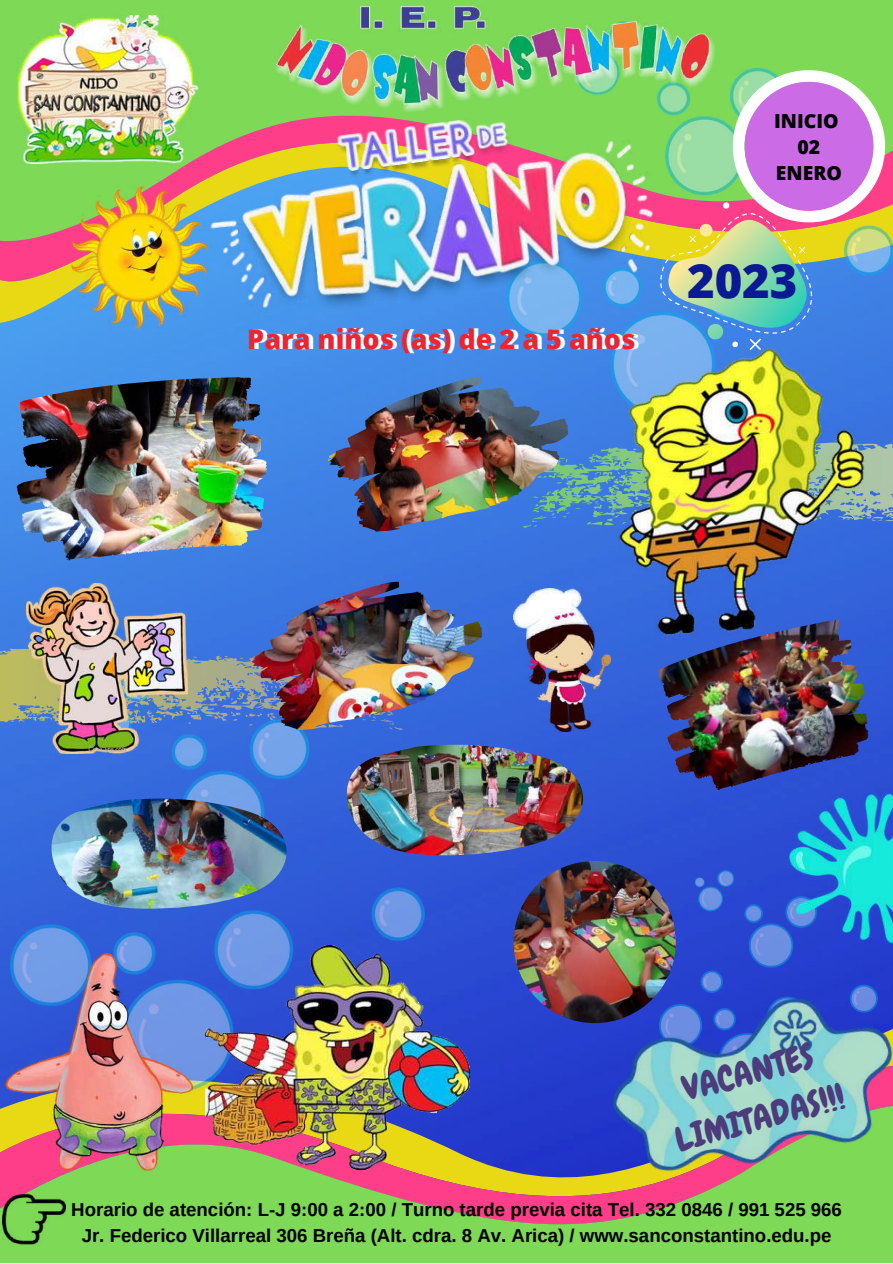
<style>
.page{position:relative;width:893px;height:1264px;background:#fff}
.page>*{position:absolute;margin:0;border:0;box-sizing:border-box;transform-origin:0 0}
.t1{font:800 47.25px "Open Sans";color:#0b1992}
.t2{font:34.5px/47.1px "Chewy";color:#4c3c7b;text-align:center}
.t3{font:800 27px "Open Sans";color:#fff}
.t4{font:800 19.35px/26.4px "Open Sans";color:#000;text-align:center}
.t5{font:700 18.6px/25.7px "Arimo";color:#000;text-align:center}
</style>
<div class="page">
<img style="left:0;top:323px;width:892px;height:700px">
<div style="left:0;top:0;width:892px;height:251px;background:#7ed957"></div>
<img style="left:506px;top:22px;width:386px;height:394px">
<svg style="left:0;top:635px;width:251px;height:95px;background:#7092ad"></svg>
<img style="left:659px;top:870px;width:218px;height:107px">
<div style="left:469px;top:1049px;width:127px;height:45px;background:#253dcd"></div>
<svg style="left:0;top:1094px;width:892px;height:168px;background:#86b268"></svg>
<img style="left:16px;top:15px;width:182px;height:149px">
<img style="left:274px;top:7px;width:441px;height:63px">
<img style="left:191px;top:70px;width:456px;height:261px">
<svg style="left:568px;top:426px;width:324px;height:101px;background:#5892c3"></svg>
<svg style="left:647px;top:70px;width:238px;height:277px;background:#9bbca4"></svg>
<div style="left:744px;top:82px;width:129px;height:129px;background:#cb6ce6;border-radius:50%"></div>
<img style="left:66px;top:184px;width:152px;height:148px">
<img style="left:513px;top:861px;width:162px;height:162px;border-radius:50%">
<img style="left:782px;top:779px;width:110px;height:178px">
<img style="left:231px;top:387px;width:35px;height:80px">
<img style="left:328px;top:377px;width:240px;height:154px">
<img style="left:11px;top:669px;width:413px;height:282px">
<img style="left:51px;top:797px;width:235px;height:112px">
<img style="left:829px;top:636px;width:35px;height:52px">
<img style="left:251px;top:581px;width:231px;height:149px">
<img style="left:347px;top:743px;width:236px;height:112px">
<img style="left:27px;top:583px;width:161px;height:171px">
<img style="left:513px;top:588px;width:97px;height:143px">
<img style="left:596px;top:347px;width:289px;height:289px">
<img style="left:206px;top:945px;width:263px;height:224px">
<img style="left:0;top:951px;width:210px;height:221px">
<img style="left:596px;top:977px;width:296px;height:211px">
<img style="left:3px;top:1187px;width:63px;height:63px">
<p class="t4" style="left:774px;top:107px;width:69px">INICIO<br>02<br>ENERO</p>
<h3 class="t3" style="left:251px;top:320px;width:389px">Para niños (as) de 2 a 5 años</h3>
<h1 class="t1" style="left:687px;top:247px;width:112px">2023</h1>
<h2 class="t2" style="left:657px;top:1072px;width:175px;rotate:-15deg">VACANTES<br>LIMITADAS!!!</h2>
<p class="t5" style="left:71px;top:1196px;width:772px">Horario de atención: L-J 9:00 a 2:00 / Turno tarde previa cita Tel. 332 0846 / 991 525 966<br>Jr. Federico Villarreal 306 Breña (Alt. cdra. 8 Av. Arica) / www.sanconstantino.edu.pe</p>
</div>
